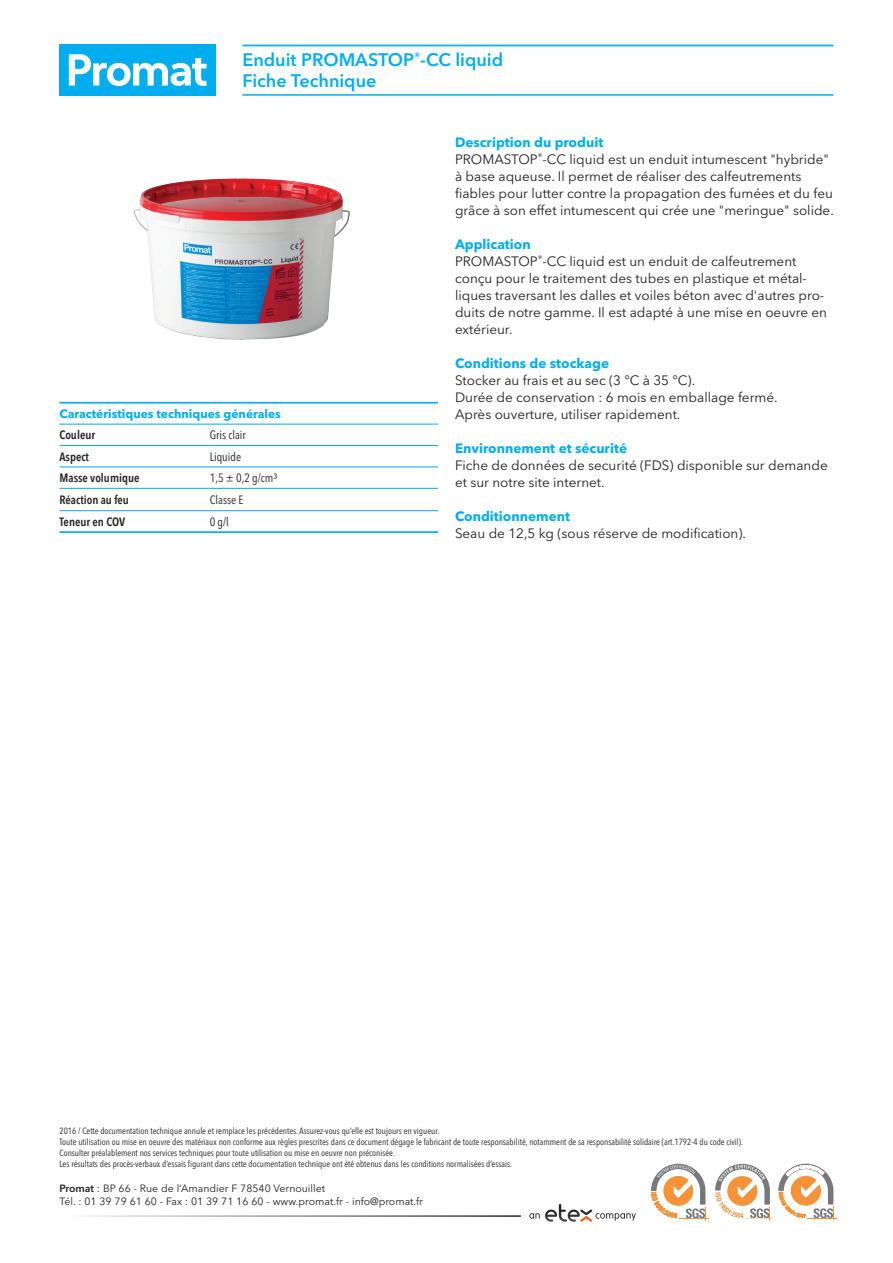
<style>
.page{position:relative;width:893px;height:1263px;background:#fff}
.page>*{position:absolute;margin:0;border:0;box-sizing:border-box;transform-origin:0 0}
.t1{font:600 18px/21.3px "Avenir Next W1 G";color:#00aeef}
.t2{font:13.5px/17px "Avenir Next W1 G";color:#231f20}
.t3{font:700 13.5px "Avenir Next W1 G";color:#00aeef}
.t4{font:600 condensed 12px "Avenir Next LT Pro";color:#231f20}
.t5{font:condensed 12px "Avenir Next LT Pro";color:#231f20}
.t6{font:700 12px "Avenir Next W1 G";color:#00aeef}
.t7{font:10.5px/12.8px "Avenir Next W1 G";color:#231f20}
.t8{font:condensed 9px/11.2px "Avenir Next LT Pro";color:#231f20}
.s1{font-weight:700;color:#00aeef}
.s2{font-weight:600}
</style>
<div class="page">
<div style="left:60px;top:45px;width:156px;height:51px;background:#00aeef"></div>
<svg style="left:69px;top:54px;width:138px;height:32px"></svg>
<hr style="left:807px;top:1218px;width:30px;height:1px;background:#f69238">
<svg style="left:529px;top:1204px;width:107px;height:18px"></svg>
<hr style="left:242px;top:45px;width:591px;height:1px;background:#00aeef">
<hr style="left:242px;top:94px;width:591px;height:2px;background:#00aeef">
<hr style="left:60px;top:424px;width:150px;height:1px;background:#00aeef">
<hr style="left:210px;top:424px;width:228px;height:1px;background:#00aeef">
<hr style="left:60px;top:445px;width:150px;height:1px;background:#00aeef">
<hr style="left:210px;top:445px;width:228px;height:1px;background:#00aeef">
<hr style="left:60px;top:466px;width:150px;height:1px;background:#00aeef">
<hr style="left:210px;top:466px;width:228px;height:1px;background:#00aeef">
<hr style="left:60px;top:488px;width:150px;height:1px;background:#00aeef">
<hr style="left:210px;top:488px;width:228px;height:1px;background:#00aeef">
<hr style="left:60px;top:402px;width:150px;height:2px;background:#00aeef">
<hr style="left:210px;top:402px;width:228px;height:2px;background:#00aeef">
<hr style="left:60px;top:531px;width:150px;height:2px;background:#00aeef">
<hr style="left:210px;top:531px;width:228px;height:2px;background:#00aeef">
<hr style="left:60px;top:510px;width:150px;height:1px;background:#00aeef">
<hr style="left:210px;top:510px;width:228px;height:1px;background:#00aeef">
<img style="left:133px;top:178px;width:217px;height:162px">
<svg style="left:715px;top:1164px;width:119px;height:56px"></svg>
<svg style="left:651px;top:1164px;width:58px;height:56px"></svg>
<h1 class="t1" style="left:242px;top:49px;width:262px">Enduit PROMASTOP<sup>®</sup>-CC liquid<br>Fiche Technique</h1>
<p class="t6" style="left:60px;top:406px;width:223px">Caractéristiques techniques générales</p>
<p class="t4" style="left:60px;top:428px;width:37px">Couleur</p>
<p class="t5" style="left:210px;top:428px;width:38px">Gris clair</p>
<p class="t4" style="left:60px;top:449px;width:31px">Aspect</p>
<p class="t5" style="left:210px;top:449px;width:33px">Liquide</p>
<p class="t4" style="left:60px;top:471px;width:81px">Masse volumique</p>
<p class="t5" style="left:210px;top:471px;width:69px">1,5 ± 0,2 g/cm³</p>
<p class="t4" style="left:60px;top:492px;width:71px">Réaction au feu</p>
<p class="t5" style="left:210px;top:492px;width:35px">Classe E</p>
<p class="t4" style="left:60px;top:514px;width:67px">Teneur en COV</p>
<p class="t5" style="left:210px;top:514px;width:21px">0 g/l</p>
<p class="t2" style="left:455px;top:134px;width:380px"><span class="s1">Description du produit<br></span>PROMASTOP<sup>®</sup>-CC liquid est un enduit intumescent "hybride" à base aqueuse. Il permet de réaliser des calfeutrements fiables pour lutter contre la propagation des fumées et du feu grâce à son effet intumescent qui crée une "meringue" solide.</p>
<p class="t2" style="left:455px;top:236px;width:374px"><span class="s1">Application<br></span>PROMASTOP<sup>®</sup>-CC liquid est un enduit de calfeutrement conçu pour le traitement des tubes en plastique et métal&shy;liques traversant les dalles et voiles béton avec d'autres pro&shy;duits de notre gamme. Il est adapté à une mise en oeuvre en extérieur.</p>
<p class="t3" style="left:455px;top:355px;width:156px">Conditions de stockage</p>
<p class="t2" style="left:455px;top:372px;width:324px">Stocker au frais et au sec (3 °C à 35 °C).<br>Durée de conservation : 6 mois en emballage fermé.<br>Après ouverture, utiliser rapidement.</p>
<p class="t3" style="left:455px;top:440px;width:174px">Environnement et sécurité</p>
<p class="t2" style="left:455px;top:457px;width:374px">Fiche de données de securité (FDS) disponible sur demande et sur notre site internet.</p>
<p class="t3" style="left:455px;top:508px;width:117px">Conditionnement</p>
<p class="t2" style="left:455px;top:525px;width:292px">Seau de 12,5 kg (sous réserve de modification).</p>
<p class="t8" style="left:60px;top:1125px;width:685px">2016 / Cette documentation technique annule et remplace les précédentes. Assurez-vous qu’elle est toujours en vigueur.<br>Toute utilisation ou mise en oeuvre des matériaux non conforme aux règles prescrites dans ce document dégage le fabricant de toute responsabilité, notamment de sa responsabilité solidaire (art.1792-4 du code civil).<br>Consulter préalablement nos services techniques pour toute utilisation ou mise en oeuvre non préconisée.<br>Les résultats des procès-verbaux d’essais figurant dans cette documentation technique ont été obtenus dans les conditions normalisées d’essais.</p>
<p class="t7" style="left:60px;top:1182px;width:365px"><span class="s2">Promat</span> : BP 66 - Rue de l’Amandier F 78540 Vernouillet<br>Tél. : 01 39 79 61 60 - Fax : 01 39 71 16 60 - www.promat.fr - info@promat.fr</p>
</div>
